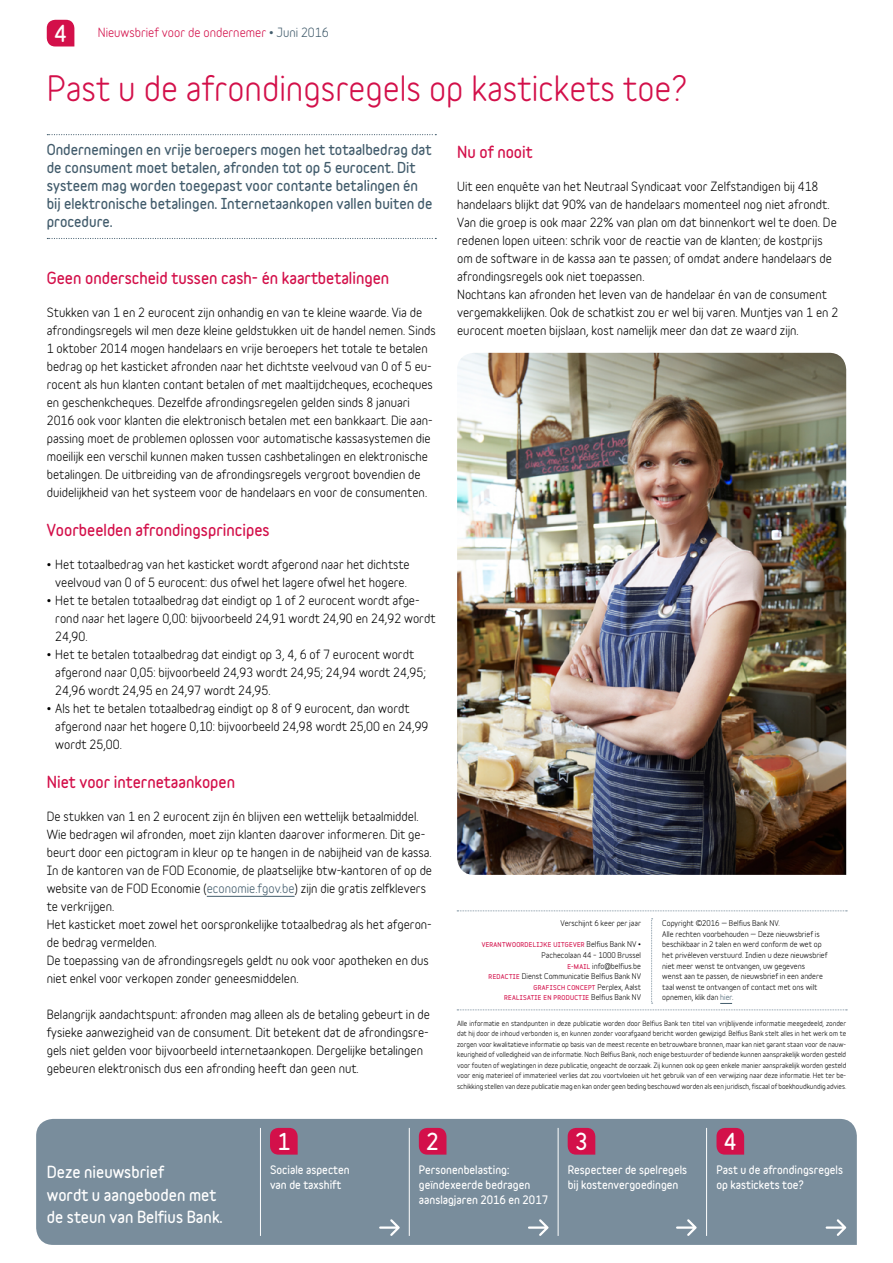
<style>
.page{position:relative;width:893px;height:1263px;background:#fff}
.page>*{position:absolute;margin:0;border:0;box-sizing:border-box;transform-origin:0 0}
.Titel{font:33px "Belfius Normal";color:#d3104a}
.t1{font:700 21px "Belfius Normal";color:#fff}
.Tussentitel_1{font:700 15px "Belfius Normal";color:#d3104a}
.t2{font:700 15px/22.5px "Belfius Normal";color:#fff}
.Inleiding{font:700 13.5px/18px "Belfius Normal";color:#425c6c}
.Tekst{font:12px/18px "Belfius Normal";color:#000}
.t3{font:12px "Belfius Normal";color:#d3104a}
.t4{font:700 10.5px/15px "Belfius Normal";color:#fff}
.Tekst-2{font:7.5px/10.5px "Belfius Normal";color:#000}
.Tekst-3{font:6.9px/10.5px "Belfius Normal";color:#000;text-align:justify}
.Tekst-4{font:700 6px "Belfius Normal";letter-spacing:.05em;color:#d3104a}
.s1{color:#425c6c}
.s2{font-weight:400;font-size:7.5px;color:#000}
.s3{font-weight:700;font-size:6px;color:#d3104a}
</style>
<div class="page">
<div style="left:36px;top:1119px;width:821px;height:126px;background:#798d9c"></div>
<hr style="left:409px;top:1128px;width:1px;height:108px;background:#fff">
<hr style="left:260px;top:1128px;width:1px;height:108px;background:#fff">
<hr style="left:558px;top:1128px;width:1px;height:108px;background:#fff">
<hr style="left:706px;top:1128px;width:1px;height:108px;background:#fff">
<svg style="left:270px;top:1128px;width:28px;height:26px"></svg>
<svg style="left:419px;top:1128px;width:27px;height:26px"></svg>
<svg style="left:568px;top:1128px;width:27px;height:26px"></svg>
<svg style="left:716px;top:1128px;width:28px;height:26px"></svg>
<svg style="left:47px;top:20px;width:27px;height:26px"></svg>
<svg style="left:379px;top:1219px;width:21px;height:17px"></svg>
<svg style="left:528px;top:1219px;width:21px;height:17px"></svg>
<svg style="left:676px;top:1219px;width:21px;height:17px"></svg>
<svg style="left:826px;top:1219px;width:20px;height:17px"></svg>
<svg style="left:47px;top:134px;width:389px;height:1px"></svg>
<svg style="left:47px;top:238px;width:389px;height:1px"></svg>
<hr style="left:207px;top:896px;width:88px;height:1px;background:#425c6c">
<img style="left:457px;top:353px;width:389px;height:522px">
<svg style="left:457px;top:910px;width:390px;height:1px"></svg>
<svg style="left:457px;top:918px;width:390px;height:92px"></svg>
<h2 class="t1" style="left:54px;top:17px;width:14px">4</h2>
<p class="t3" style="left:98px;top:23px;width:232px">Nieuwsbrief voor de ondernemer <span class="s1">• Juni 2016</span></p>
<p class="Titel" style="left:47px;top:61px;width:642px">Past u de afrondingsregels op kastickets toe?</p>
<p class="Tussentitel_1" style="left:457px;top:140px;width:77px">Nu of nooit</p>
<p class="Tekst" style="left:457px;top:176px;width:381px">Uit een enquête van het Neutraal Syndicaat voor Zelfstandigen bij 418 handelaars blijkt dat 90% van de handelaars momenteel nog niet afrondt.<br>Van die groep is ook maar 22% van plan om dat binnenkort wel te doen. De redenen lopen uiteen: schrik voor de reactie van de klanten; de kostprijs om de software in de kassa aan te passen; of omdat andere handelaars de afrondingsregels ook niet toepassen.</p>
<p class="Tekst" style="left:457px;top:284px;width:383px">Nochtans kan afronden het leven van de handelaar én van de consument vergemakkelijken. Ook de schatkist zou er wel bij varen. Muntjes van 1 en 2 eurocent moeten bijslaan, kost namelijk meer dan dat ze waard zijn.</p>
<p class="Inleiding" style="left:47px;top:140px;width:387px">Ondernemingen en vrije beroepers mogen het totaalbedrag dat de consument moet betalen, afronden tot op 5 eurocent. Dit systeem mag worden toegepast voor contante betalingen én bij elektronische betalingen. Internetaankopen vallen buiten de procedure.</p>
<p class="Tussentitel_1" style="left:47px;top:266px;width:344px">Geen onderscheid tussen cash- én kaartbetalingen</p>
<p class="Tekst" style="left:47px;top:302px;width:390px">Stukken van 1 en 2 eurocent zijn onhandig en van te kleine waarde. Via de afrondingsregels wil men deze kleine geldstukken uit de handel nemen. Sinds 1 oktober 2014 mogen handelaars en vrije beroepers het totale te betalen bedrag op het kasticket afronden naar het dichtste veelvoud van 0 of 5 eu&shy;rocent als hun klanten contant betalen of met maaltijdcheques, ecocheques en geschenkcheques. Dezelfde afrondingsregelen gelden sinds 8 januari 2016 ook voor klanten die elektronisch betalen met een bankkaart. Die aan&shy;passing moet de problemen oplossen voor automatische kassasystemen die moeilijk een verschil kunnen maken tussen cashbetalingen en elektronische betalingen. De uitbreiding van de afrondingsregels vergroot bovendien de duidelijkheid van het systeem voor de handelaars en voor de consumenten.</p>
<p class="Tussentitel_1" style="left:47px;top:518px;width:224px">Voorbeelden afrondingsprincipes</p>
<p class="Tekst" style="left:47px;top:554px;width:365px;text-align:center">• Het totaalbedrag van het kasticket wordt afgerond naar het dichtste veelvoud van 0 of 5 eurocent: dus ofwel het lagere ofwel het hogere.</p>
<p class="Tekst" style="left:55px;top:590px;width:382px;text-indent:-9px">• Het te betalen totaalbedrag dat eindigt op 1 of 2 eurocent wordt afge&shy;rond naar het lagere 0,00: bijvoorbeeld 24,91 wordt 24,90 en 24,92 wordt<br>24,90.</p>
<p class="Tekst" style="left:55px;top:644px;width:372px;text-indent:-9px">• Het te betalen totaalbedrag dat eindigt op 3, 4, 6 of 7 eurocent wordt afgerond naar 0,05: bijvoorbeeld 24,93 wordt 24,95; 24,94 wordt 24,95;<br>24,96 wordt 24,95 en 24,97 wordt 24,95.</p>
<p class="Tekst" style="left:55px;top:698px;width:375px;text-indent:-9px">• Als het te betalen totaalbedrag eindigt op 8 of 9 eurocent, dan wordt afgerond naar het hogere 0,10: bijvoorbeeld 24,98 wordt 25,00 en 24,99 wordt 25,00.</p>
<p class="Tussentitel_1" style="left:47px;top:770px;width:190px">Niet voor internetaankopen</p>
<p class="Tekst" style="left:47px;top:806px;width:387px">De stukken van 1 en 2 eurocent zijn én blijven een wettelijk betaalmiddel.<br>Wie bedragen wil afronden, moet zijn klanten daarover informeren. Dit ge&shy;beurt door een pictogram in kleur op te hangen in de nabijheid van de kassa.<br>In de kantoren van de FOD Economie, de plaatselijke btw-kantoren of op de website van de FOD Economie (<span class="s1">economie.fgov.be</span>) zijn die gratis zelfklevers te verkrijgen.</p>
<p class="Tekst" style="left:47px;top:914px;width:387px">Het kasticket moet zowel het oorspronkelijke totaalbedrag als het afgeron&shy;de bedrag vermelden.</p>
<p class="Tekst" style="left:47px;top:950px;width:384px">De toepassing van de afrondingsregels geldt nu ook voor apotheken en dus niet enkel voor verkopen zonder geneesmiddelen.</p>
<p class="Tekst" style="left:47px;top:1004px;width:385px">Belangrijk aandachtspunt: afronden mag alleen als de betaling gebeurt in de fysieke aanwezigheid van de consument. Dit betekent dat de afrondingsre&shy;gels niet gelden voor bijvoorbeeld internetaankopen. Dergelijke betalingen gebeuren elektronisch dus een afronding heeft dan geen nut.</p>
<p class="Tekst-2" style="left:560px;top:917px;width:82px">Verschijnt 6 keer per jaar</p>
<p class="Tekst-4" style="left:482px;top:940px;width:161px">VERANTWOORDELIJKE UITGEVER <span class="s2">Belfius Bank NV •</span></p>
<p class="Tekst-2" style="left:542px;top:949px;width:101px">Pachecolaan 44 – 1000 Brussel</p>
<p class="Tekst-2" style="left:567px;top:959px;width:75px"><span class="s3">E-MAIL</span> info@belfius.be</p>
<p class="Tekst-2" style="left:489px;top:970px;width:154px"><span class="s3">REDACTIE</span> Dienst Communicatie Belfius Bank NV</p>
<p class="Tekst-4" style="left:534px;top:982px;width:109px">GRAFISCH CONCEPT <span class="s2">Perplex, Aalst</span></p>
<p class="Tekst-4" style="left:504px;top:993px;width:138px">REALISATIE EN PRODUCTIE <span class="s2">Belfius Bank NV</span></p>
<p class="Tekst-3" style="left:457px;top:1017px;width:391px">Alle informatie en standpunten in deze publicatie worden door Belfius Bank ten titel van vrijblijvende informatie meegedeeld, zonder dat hij door de inhoud verbonden is, en kunnen zonder voorafgaand bericht worden gewijzigd. Belfius Bank stelt alles in het werk om te zorgen voor kwalitatieve informatie op basis van de meest recente en betrouwbare bronnen, maar kan niet garant staan voor de nauw&shy;keurigheid of volledigheid van de informatie. Noch Belfius Bank, noch enige bestuurder of bediende kunnen aansprakelijk worden gesteld voor fouten of weglatingen in deze publicatie, ongeacht de oorzaak. Zij kunnen ook op geen enkele manier aansprakelijk worden gesteld voor enig materieel of immaterieel verlies dat zou voortvloeien uit het gebruik van of een verwijzing naar deze informatie. Het ter be&shy;schikking stellen van deze publicatie mag en kan onder geen beding beschouwd worden als een juridisch, fiscaal of boekhoudkundig advies.</p>
<p class="Tekst-2" style="left:662px;top:917px;width:119px">Copyright ©2016 — Belfius Bank NV.</p>
<p class="Tekst-2" style="left:662px;top:928px;width:167px">Alle rechten voorbehouden — Deze nieuwsbrief is beschikbaar in 2 talen en werd conform de wet op het privéleven verstuurd. Indien u deze nieuwsbrief niet meer wenst te ontvangen, uw gegevens<br>wenst aan te passen, de nieuwsbrief in een andere taal wenst te ontvangen of contact met ons wilt opnemen, klik dan <span class="s1">hier</span>.</p>
<p class="t2" style="left:47px;top:1161px;width:177px">Deze nieuwsbrief<br>wordt u aangeboden met de steun van Belfius Bank.</p>
<h2 class="t1" style="left:277px;top:1125px;width:14px">1</h2>
<p class="t4" style="left:270px;top:1161px;width:81px">Sociale aspecten van de taxshift</p>
<h2 class="t1" style="left:426px;top:1125px;width:14px">2</h2>
<p class="t4" style="left:419px;top:1161px;width:131px">Personenbelasting: geïndexeerde bedragen aanslagjaren 2016 en 2017</p>
<h2 class="t1" style="left:575px;top:1125px;width:14px">3</h2>
<p class="t4" style="left:568px;top:1161px;width:121px">Respecteer de spelregels bij kostenvergoedingen</p>
<h2 class="t1" style="left:724px;top:1125px;width:14px">4</h2>
<p class="t4" style="left:716px;top:1161px;width:128px">Past u de afrondingsregels op kastickets toe?</p>
</div>
